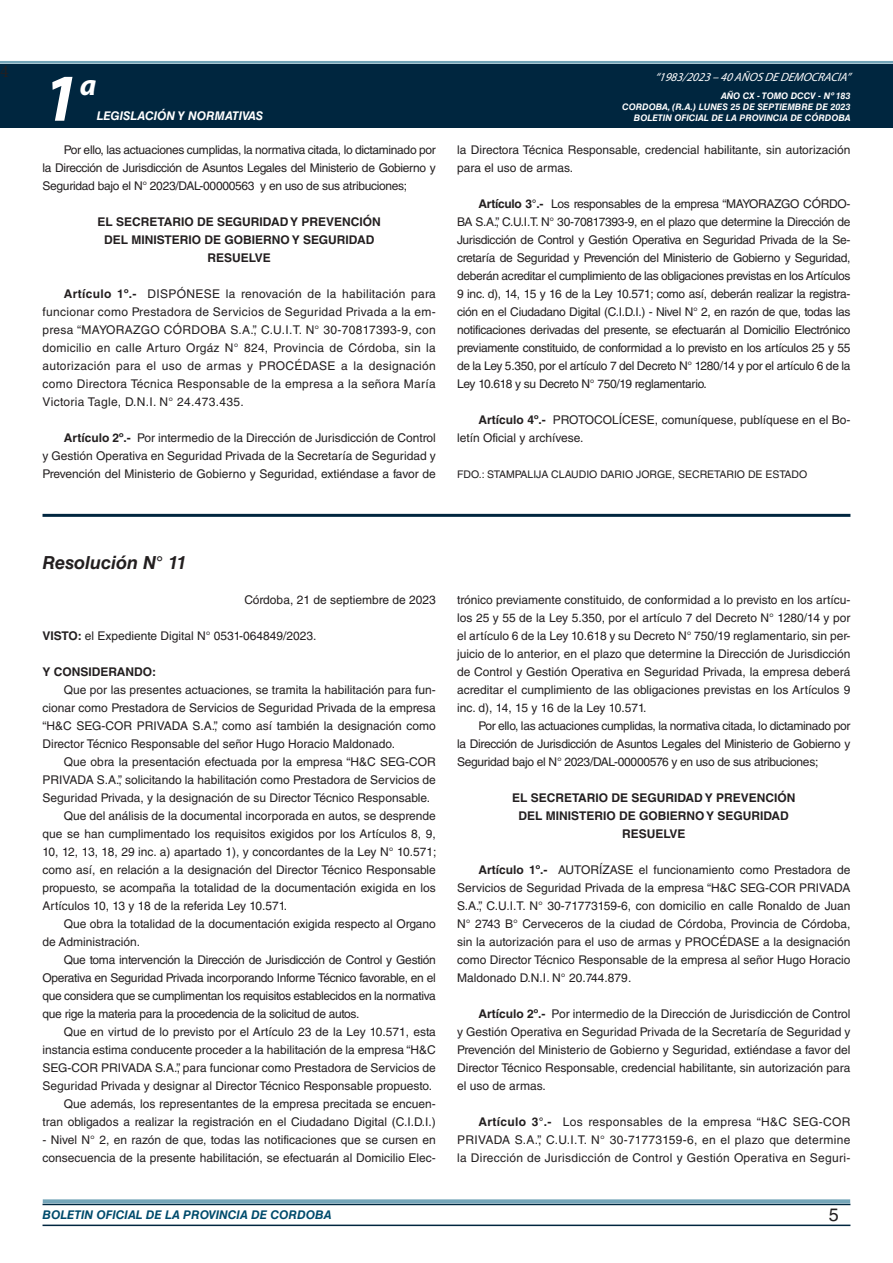
<style>
.page{position:relative;width:893px;height:1263px;background:#fff}
.page>*{position:absolute;margin:0;border:0;box-sizing:border-box;transform-origin:0 0}
.t1{font:italic 700 67.5px "Myriad Pro";color:#fff}
.t2{font:italic 700 30px "Myriad Pro";color:#fff}
.NOMBRE_DE_MINISTERIO{font:italic 700 18px "Helvetica LT Std";color:#231f20}
.t3{font:18px "Minion Pro";color:#231f20}
.t4{font:18px "Helvetica LT Std";color:#231f20}
.TEXTO_BASE{font:12px/18px "Helvetica LT Std";color:#231f20;text-align:justify}
.RESUELVE{font:700 12px "Helvetica LT Std";color:#231f20}
.t5{font:italic 700 12px "Helvetica LT Std";color:#004b6c}
.t6{font:italic 12px "Myriad Pro";color:#fff}
.FECHA{font:12px "Helvetica LT Std";color:#231f20}
.t7{font:italic 700 12px "Helvetica LT Std";color:#fff}
.TEXTO_BASE-2{font:700 12px "Helvetica LT Std";color:#231f20}
.FIRMA{font:10.5px "Helvetica LT Std";color:#231f20}
.t8{font:italic 700 9px/10.8px "Helvetica LT Std";color:#fff;text-align:right}
.s1{font-weight:700}
</style>
<div class="page">
<div style="left:0;top:61px;width:893px;height:6px;background:#fff;opacity:.75"></div>
<div style="left:0;top:64px;width:893px;height:64px;background:#00263f"></div>
<hr style="left:43px;top:1224px;width:807px;height:2px;background:#00263f">
<div style="left:42px;top:1198px;width:809px;height:8px;background:#fff;opacity:.75"></div>
<hr style="left:43px;top:514px;width:807px;height:3px;background:#00263f">
<h3 class="t3" style="left:0;top:59px;width:10px">4</h3>
<h1 class="t1" style="left:43px;top:54px;width:38px">1</h1>
<h2 class="t2" style="left:80px;top:66px;width:18px">a</h2>
<p class="t7" style="left:97px;top:109px;width:168px">LEGISLACIÓN Y NORMATIVAS</p>
<p class="TEXTO_BASE" style="left:43px;top:141px;width:395px;text-indent:21px">Por ello, las actuaciones cumplidas, la normativa citada, lo dictaminado por la Dirección de Jurisdicción de Asuntos Legales del Ministerio de Gobierno y Seguridad bajo el N° 2023/DAL-00000563 y en uso de sus atribuciones;</p>
<p class="RESUELVE" style="left:97px;top:214px;width:285px">EL SECRETARIO DE SEGURIDAD Y PREVENCIÓN</p>
<p class="RESUELVE" style="left:104px;top:232px;width:272px">DEL MINISTERIO DE GOBIERNO Y SEGURIDAD</p>
<p class="RESUELVE" style="left:207px;top:250px;width:65px">RESUELVE</p>
<p class="TEXTO_BASE" style="left:43px;top:285px;width:395px;text-indent:21px"><span class="s1">Artículo 1º.-</span> DISPÓNESE la renovación de la habilitación para funcionar como Prestadora de Servicios de Seguridad Privada a la em&shy;presa “MAYORAZGO CÓRDOBA S.A.”, C.U.I.T. N° 30-70817393-9, con domicilio en calle Arturo Orgáz N° 824, Provincia de Córdoba, sin la autorización para el uso de armas y PROCÉDASE a la designación como Directora Técnica Responsable de la empresa a la señora María Victoria Tagle, D.N.I. N° 24.473.435.</p>
<p class="TEXTO_BASE" style="left:43px;top:429px;width:395px;text-indent:21px"><span class="s1">Artículo 2º.-</span> Por intermedio de la Dirección de Jurisdicción de Control y Gestión Operativa en Seguridad Privada de la Secretaría de Seguridad y Prevención del Ministerio de Gobierno y Seguridad, extiéndase a favor de</p>
<p class="t6" style="left:655px;top:70px;width:197px">“ 1983/2023 – 40 AÑOS DE DEMOCRACIA”</p>
<p class="t8" style="left:622px;top:91px;width:230px">AÑO CX - TOMO DCCV - Nº 183<br>CORDOBA, (R.A.) LUNES 25 DE SEPTIEMBRE DE 2023<br>BOLETIN OFICIAL DE LA PROVINCIA DE CÓRDOBA</p>
<p class="TEXTO_BASE" style="left:457px;top:141px;width:395px">la Directora Técnica Responsable, credencial habilitante, sin autorización para el uso de armas.</p>
<p class="TEXTO_BASE" style="left:457px;top:195px;width:395px;text-indent:21px"><span class="s1">Artículo 3°.-</span> Los responsables de la empresa “MAYORAZGO CÓRDO-BA S.A.”, C.U.I.T. N° 30-70817393-9, en el plazo que determine la Dirección de Jurisdicción de Control y Gestión Operativa en Seguridad Privada de la Se&shy;cretaría de Seguridad y Prevención del Ministerio de Gobierno y Seguridad, deberán acreditar el cumplimiento de las obligaciones previstas en los Artículos 9 inc. d), 14, 15 y 16 de la Ley 10.571; como así, deberán realizar la registra&shy;ción en el Ciudadano Digital (C.I.D.I.) - Nivel N° 2, en razón de que, todas las notificaciones derivadas del presente, se efectuarán al Domicilio Electrónico previamente constituido, de conformidad a lo previsto en los artículos 25 y 55 de la Ley 5.350, por el artículo 7 del Decreto N° 1280/14 y por el artículo 6 de la Ley 10.618 y su Decreto N° 750/19 reglamentario.</p>
<p class="TEXTO_BASE" style="left:457px;top:411px;width:395px;text-indent:21px"><span class="s1">Artículo 4º.-</span> PROTOCOLÍCESE, comuníquese, publíquese en el Bo&shy;letín Oficial y archívese.</p>
<p class="FIRMA" style="left:457px;top:468px;width:352px">FDO.: STAMPALIJA CLAUDIO DARIO JORGE, SECRETARIO DE ESTADO</p>
<p class="NOMBRE_DE_MINISTERIO" style="left:43px;top:552px;width:146px">Resolución N° 11</p>
<p class="FECHA" style="left:244px;top:593px;width:193px">Córdoba, 21 de septiembre de 2023</p>
<p class="TEXTO_BASE" style="left:43px;top:627px;width:275px"><span class="s1">VISTO:</span> el Expediente Digital N° 0531-064849/2023.</p>
<p class="TEXTO_BASE-2" style="left:43px;top:664px;width:115px">Y CONSIDERANDO:</p>
<p class="TEXTO_BASE" style="left:43px;top:681px;width:395px;text-indent:21px">Que por las presentes actuaciones, se tramita la habilitación para fun&shy;cionar como Prestadora de Servicios de Seguridad Privada de la empresa “H&amp;C SEG-COR PRIVADA S.A.”, como así también la designación como Director Técnico Responsable del señor Hugo Horacio Maldonado.</p>
<p class="TEXTO_BASE" style="left:43px;top:753px;width:395px;text-indent:21px">Que obra la presentación efectuada por la empresa “H&amp;C SEG-COR PRIVADA S.A.”, solicitando la habilitación como Prestadora de Servicios de Seguridad Privada, y la designación de su Director Técnico Responsable.</p>
<p class="TEXTO_BASE" style="left:43px;top:807px;width:395px;text-indent:21px">Que del análisis de la documental incorporada en autos, se desprende que se han cumplimentado los requisitos exigidos por los Artículos 8, 9, 10, 12, 13, 18, 29 inc. a) apartado 1), y concordantes de la Ley N° 10.571; como así, en relación a la designación del Director Técnico Responsable propuesto, se acompaña la totalidad de la documentación exigida en los Artículos 10, 13 y 18 de la referida Ley 10.571.</p>
<p class="TEXTO_BASE" style="left:43px;top:915px;width:395px;text-indent:21px">Que obra la totalidad de la documentación exigida respecto al Organo de Administración.</p>
<p class="TEXTO_BASE" style="left:43px;top:951px;width:395px;text-indent:21px">Que toma intervención la Dirección de Jurisdicción de Control y Gestión Operativa en Seguridad Privada incorporando Informe Técnico favorable, en el que considera que se cumplimentan los requisitos establecidos en la normativa que rige la materia para la procedencia de la solicitud de autos.</p>
<p class="TEXTO_BASE" style="left:43px;top:1023px;width:395px;text-indent:21px">Que en virtud de lo previsto por el Artículo 23 de la Ley 10.571, esta instancia estima conducente proceder a la habilitación de la empresa “H&amp;C SEG-COR PRIVADA S.A.”, para funcionar como Prestadora de Servicios de Seguridad Privada y designar al Director Técnico Responsable propuesto.</p>
<p class="TEXTO_BASE" style="left:43px;top:1095px;width:395px;text-align:right">Que además, los representantes de la empresa precitada se encuen&shy;tran obligados a realizar la registración en el Ciudadano Digital (C.I.D.I.)</p>
<p class="TEXTO_BASE" style="left:43px;top:1131px;width:395px">- Nivel N° 2, en razón de que, todas las notificaciones que se cursen en consecuencia de la presente habilitación, se efectuarán al Domicilio Elec-</p>
<p class="TEXTO_BASE" style="left:457px;top:591px;width:395px">trónico previamente constituido, de conformidad a lo previsto en los artícu&shy;los 25 y 55 de la Ley 5.350, por el artículo 7 del Decreto N° 1280/14 y por el artículo 6 de la Ley 10.618 y su Decreto N° 750/19 reglamentario, sin per&shy;juicio de lo anterior, en el plazo que determine la Dirección de Jurisdicción de Control y Gestión Operativa en Seguridad Privada, la empresa deberá acreditar el cumplimiento de las obligaciones previstas en los Artículos 9 inc. d), 14, 15 y 16 de la Ley 10.571.</p>
<p class="TEXTO_BASE" style="left:457px;top:717px;width:395px;text-indent:21px">Por ello, las actuaciones cumplidas, la normativa citada, lo dictaminado por la Dirección de Jurisdicción de Asuntos Legales del Ministerio de Gobierno y Seguridad bajo el N° 2023/DAL-00000576 y en uso de sus atribuciones;</p>
<p class="RESUELVE" style="left:512px;top:790px;width:285px">EL SECRETARIO DE SEGURIDAD Y PREVENCIÓN</p>
<p class="RESUELVE" style="left:519px;top:808px;width:272px">DEL MINISTERIO DE GOBIERNO Y SEGURIDAD</p>
<p class="RESUELVE" style="left:622px;top:826px;width:65px">RESUELVE</p>
<p class="TEXTO_BASE" style="left:457px;top:861px;width:395px;text-indent:21px"><span class="s1">Artículo 1º.-</span> AUTORÍZASE el funcionamiento como Prestadora de Servicios de Seguridad Privada de la empresa “H&amp;C SEG-COR PRIVADA S.A.”, C.U.I.T. N° 30-71773159-6, con domicilio en calle Ronaldo de Juan N° 2743 B° Cerveceros de la ciudad de Córdoba, Provincia de Córdoba, sin la autorización para el uso de armas y PROCÉDASE a la designación como Director Técnico Responsable de la empresa al señor Hugo Horacio Maldonado D.N.I. N° 20.744.879.</p>
<p class="TEXTO_BASE" style="left:457px;top:1005px;width:395px;text-indent:21px"><span class="s1">Artículo 2º.-</span> Por intermedio de la Dirección de Jurisdicción de Control y Gestión Operativa en Seguridad Privada de la Secretaría de Seguridad y Prevención del Ministerio de Gobierno y Seguridad, extiéndase a favor del Director Técnico Responsable, credencial habilitante, sin autorización para el uso de armas.</p>
<p class="TEXTO_BASE" style="left:457px;top:1113px;width:395px;text-indent:21px"><span class="s1">Artículo 3°.-</span> Los responsables de la empresa “H&amp;C SEG-COR PRIVADA S.A.”, C.U.I.T. N° 30-71773159-6, en el plazo que determine la Dirección de Jurisdicción de Control y Gestión Operativa en Seguri-</p>
<p class="t5" style="left:43px;top:1208px;width:290px">BOLETIN OFICIAL DE LA PROVINCIA DE CORDOBA</p>
<h3 class="t4" style="left:829px;top:1204px;width:12px">5</h3>
</div>
